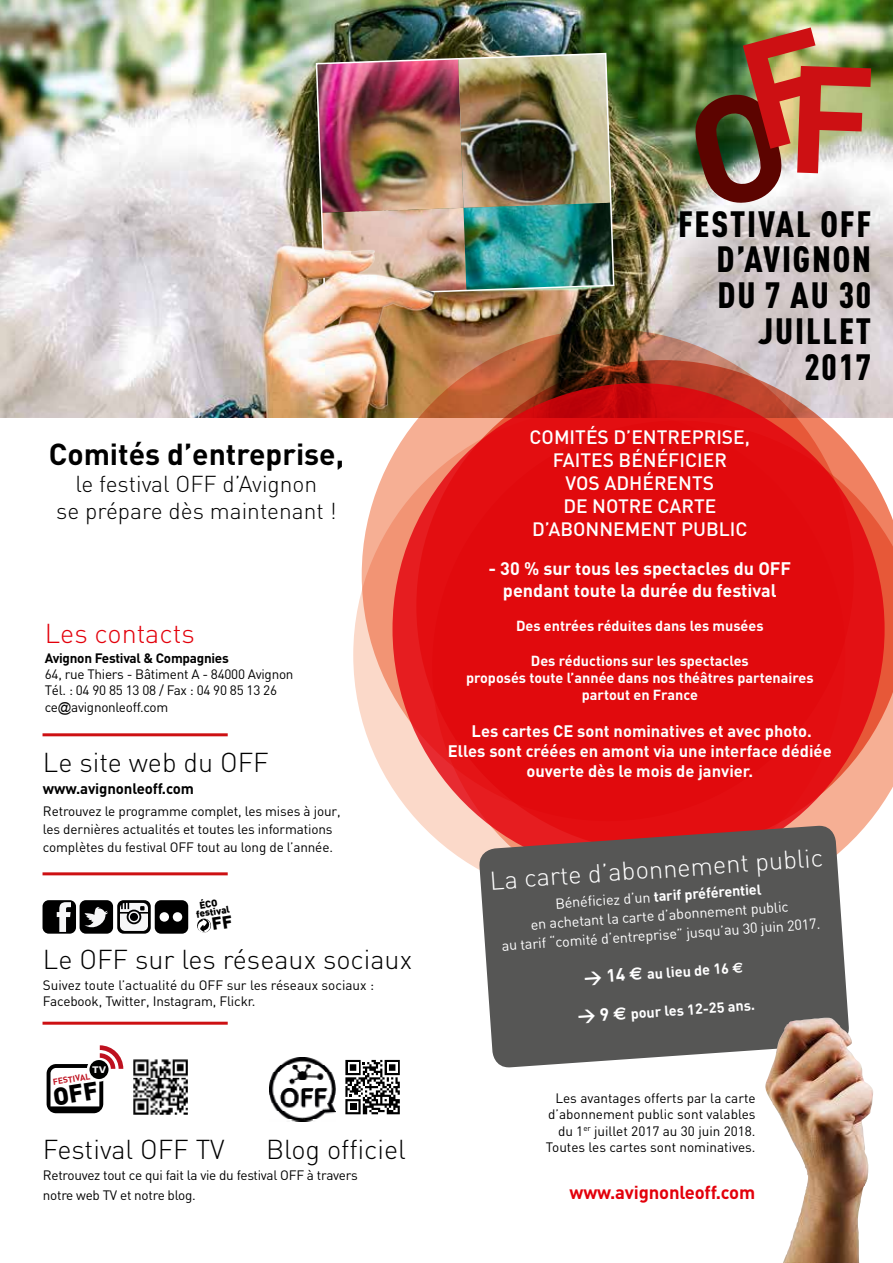
<style>
.page{position:relative;width:893px;height:1263px;background:#fff}
.page>*{position:absolute;margin:0;border:0;box-sizing:border-box;transform-origin:0 0}
.t1{font:900 36.15px/35.8px "DIN Cond";letter-spacing:.05em;color:#000;text-align:right}
.t2{font:700 30px "DIN";color:#000}
.t3{font:300 27px "DIN";color:#000}
.t4{font:300 27px "DIN";color:#e3000b}
.t5{font:300 25.5px "DIN";color:#fff}
.t6{font:300 22.8px/27.3px "DIN";color:#000;text-align:center}
.t7{font:500 19.2px/23px "DIN";color:#fff;text-align:center}
.t8{font:700 18.45px "DIN";letter-spacing:-.01em;color:#e3000b}
.t9{font:700 18px/21.6px "DIN";color:#fff;text-align:center}
.t10{font:700 16.5px/19.8px "DIN";color:#fff;text-align:center}
.t11{font:700 15px "DIN";letter-spacing:-.01em;color:#000}
.t12{font:700 14.4px/17.2px "DIN";color:#fff;text-align:center}
.t13{font:14.4px/19.2px "DIN";color:#fff;text-align:center}
.t14{font:13.5px/16.2px "DIN";letter-spacing:-.01em;color:#000}
.t15{font:13.5px/16.2px "DIN Regular Alternate";letter-spacing:-.005em;color:#000}
.t16{font:700 13.5px "DIN";letter-spacing:-.02em;color:#000}
.t17{font:900 9.75px/7.8px "DIN";color:#000}
.t18{font:700 8.85px "Bau";color:#f6f5f6}
.t19{font:700 8.55px "DIN";color:#be111f}
.s1{font-family:"Arial"}
.s2{font-weight:700}
.s3{font-size:17.55px}
.s4{font-family:"Euro Sans";font-size:17.55px}
.s5{font-family:"Euro Sans"}
</style>
<div class="page">
<img style="left:0;top:0;width:893px;height:417px">
<img style="left:315px;top:52px;width:300px;height:245px">
<img style="left:223px;top:239px;width:240px;height:178px">
<hr style="left:43px;top:1022px;width:185px;height:3px;background:#cd1013">
<hr style="left:43px;top:872px;width:185px;height:3px;background:#cd1013">
<hr style="left:43px;top:733px;width:185px;height:3px;background:#cd1013">
<img style="left:133px;top:1059px;width:55px;height:56px">
<svg style="left:345px;top:1059px;width:55px;height:56px"></svg>
<svg style="left:345px;top:1060px;width:55px;height:54px"></svg>
<svg style="left:416px;top:360px;width:477px;height:61px;background:#d1b8ae"></svg>
<div style="left:353px;top:409px;width:492px;height:492px;background:#fbd9c9;border-radius:50%"></div>
<svg style="left:432px;top:420px;width:461px;height:449px"></svg>
<svg style="left:362px;top:329px;width:492px;height:492px;background:#be6d50"></svg>
<svg style="left:392px;top:383px;width:493px;height:492px;background:#e00c0f"></svg>
<svg style="left:478px;top:825px;width:372px;height:243px;background:#685f5e"></svg>
<img style="left:764px;top:1018px;width:109px;height:245px">
<img style="left:270px;top:1057px;width:65px;height:64px">
<div style="left:155px;top:900px;width:33px;height:34px;background:#000;border-radius:6px"></div>
<div style="left:117px;top:900px;width:34px;height:34px;background:#000;border-radius:6px"></div>
<svg style="left:120px;top:903px;width:28px;height:28px"></svg>
<div style="left:80px;top:900px;width:33px;height:34px;background:#000;border-radius:6px"></div>
<svg style="left:84px;top:907px;width:24px;height:21px"></svg>
<div style="left:43px;top:900px;width:33px;height:34px;background:#000;border-radius:6px"></div>
<svg style="left:57px;top:902px;width:14px;height:30px"></svg>
<div style="left:160px;top:912px;width:9px;height:10px;background:#fff;border-radius:50%"></div>
<div style="left:173px;top:912px;width:9px;height:10px;background:#fff;border-radius:50%"></div>
<img style="left:692px;top:27px;width:179px;height:177px">
<svg style="left:47px;top:1045px;width:76px;height:68px"></svg>
<svg style="left:197px;top:918px;width:14px;height:15px"></svg>
<h2 class="t2" style="left:49px;top:434px;width:297px">Comités d’entreprise,</h2>
<h3 class="t6" style="left:56px;top:470px;width:282px">le festival OFF d’Avignon<br>se prépare dès maintenant !</h3>
<h3 class="t4" style="left:45px;top:616px;width:152px">Les contacts</h3>
<p class="t16" style="left:45px;top:649px;width:186px">Avignon Festival &amp; Compagnies</p>
<p class="t14" style="left:45px;top:666px;width:250px">64, rue Thiers - Bâtiment A - 84000 Avignon<br>Tél. : 04 90 85 13 08 / Fax : 04 90 85 13 26 ce<span class="s1">@</span>avignonleoff.com</p>
<h3 class="t3" style="left:43px;top:745px;width:227px">Le site web du OFF</h3>
<p class="t11" style="left:43px;top:779px;width:153px">www.avignonleoff.com</p>
<p class="t14" style="left:43px;top:802px;width:299px;line-height:18px">Retrouvez le programme complet, les mises à jour, les dernières actualités et toutes les informations complètes du festival OFF tout au long de l’année.</p>
<p class="t17" style="left:194px;top:902px;width:35px;text-indent:4px;rotate:-9deg">ÉCO festival</p>
<h3 class="t3" style="left:43px;top:943px;width:371px">Le OFF sur les réseaux sociaux</h3>
<p class="t15" style="left:43px;top:976px;width:333px">Suivez toute l’actualité du OFF sur les réseaux sociaux :<br>Facebook, Twitter, Instagram, Flickr.</p>
<p class="t18" style="left:92px;top:1063px;width:16px">TV</p>
<p class="t19" style="left:52px;top:1076px;width:39px;rotate:-9deg">FESTIVAL</p>
<h3 class="t3" style="left:43px;top:1133px;width:183px">Festival OFF TV</h3>
<h3 class="t3" style="left:266px;top:1133px;width:141px">Blog officiel</h3>
<p class="t14" style="left:43px;top:1164px;width:316px;line-height:20.4px">Retrouvez tout ce qui fait la vie du festival OFF à travers notre web TV et notre blog.</p>
<h1 class="t1" style="left:678px;top:205px;width:194px">FESTIVAL OFF<br>D’AVIGNON<br>DU 7 AU 30<br>JUILLET<br>2017</h1>
<h3 class="t7" style="left:530px;top:425px;width:222px">COMITÉS D’ENTREPRISE,<br>FAITES BÉNÉFICIER<br>VOS ADHÉRENTS<br>DE NOTRE CARTE<br>D’ABONNEMENT PUBLIC</h3>
<h3 class="t9" style="left:488px;top:557px;width:304px">- 30 % sur tous les spectacles du OFF pendant toute la durée du festival</h3>
<p class="t12" style="left:516px;top:617px;width:249px">Des entrées réduites dans les musées</p>
<p class="t12" style="left:466px;top:651px;width:349px">Des réductions sur les spectacles<br>proposés toute l’année dans nos théâtres partenaires partout en France</p>
<p class="t10" style="left:448px;top:721px;width:385px">Les cartes CE sont nominatives et avec photo.<br>Elles sont créées en amont via une interface dédiée ouverte dès le mois de janvier.</p>
<h3 class="t5" style="left:489px;top:865px;width:335px;rotate:-4deg">La carte d’abonnement public</h3>
<p class="t13" style="left:498px;top:897px;width:321px;rotate:-4deg">Bénéfi ciez d’un <span class="s2">tarif préférentiel<br></span>en achetant la carte d’abonnement public<br>au tarif “comité d’entreprise” jusqu’au 30 juin 2017.</p>
<p class="t12" style="left:584px;top:969px;width:161px;rotate:-4deg"><span class="s3">&gt; 14</span> <span class="s4">*</span> au lieu de 16 <span class="s5">*</span></p>
<p class="t12" style="left:577px;top:1008px;width:179px;rotate:-4deg"><span class="s3">&gt; 9</span> <span class="s4">*</span> pour les 12-25 ans.</p>
<p class="t14" style="left:546px;top:1090px;width:211px;text-align:right">Les avantages offerts par la carte d’abonnement public sont valables du 1<sup>er</sup> juillet 2017 au 30 juin 2018.<br>Toutes les cartes sont nominatives.</p>
<h3 class="t8" style="left:569px;top:1180px;width:187px">www.avignonleoff.com</h3>
</div>
